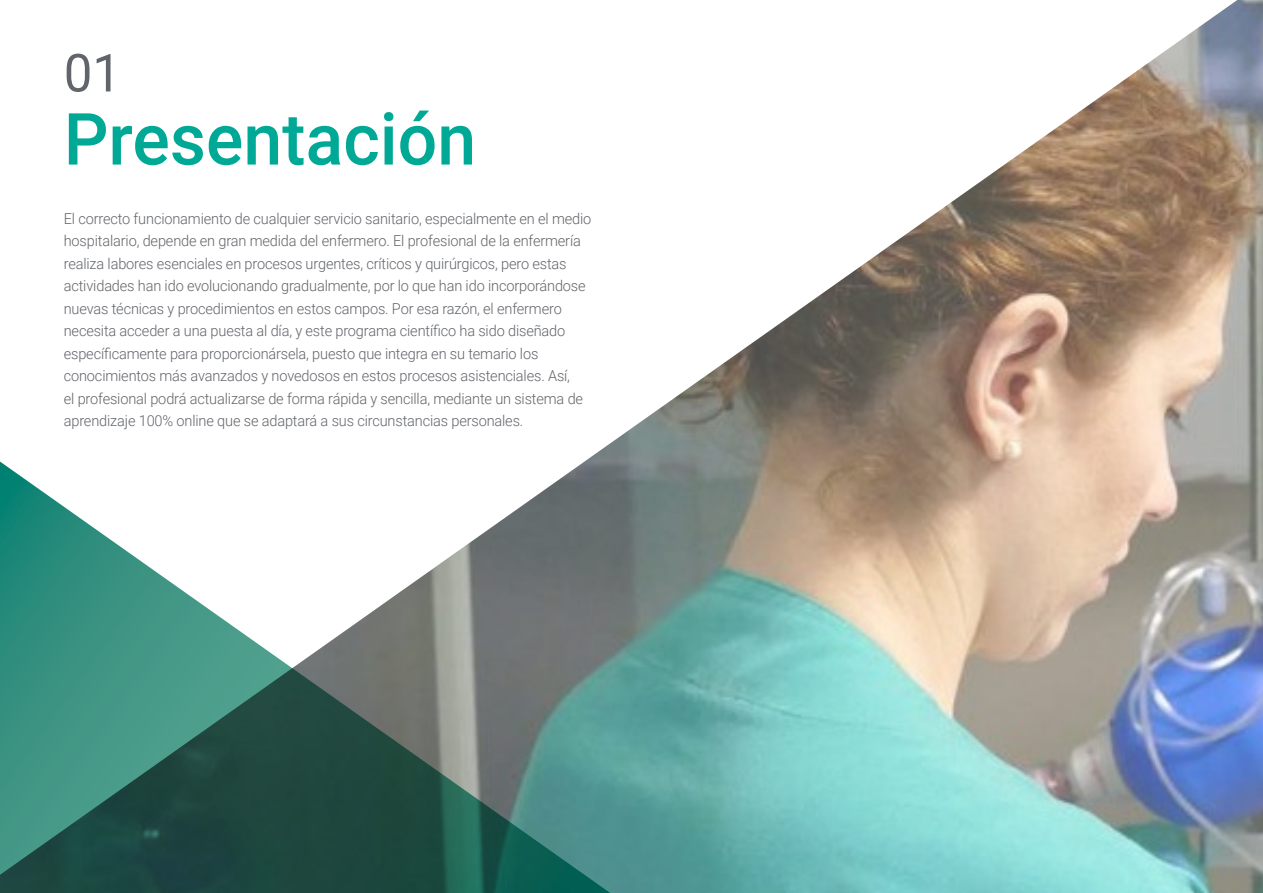
<style>
.page{position:relative;width:1263px;height:893px;background:#fff}
.page>*{position:absolute;margin:0;border:0;box-sizing:border-box;transform-origin:0 0}
.t1{font:500 72px "Roboto";color:#00a996}
.t2{font:52.5px "Roboto";color:#61646a}
.t3{font:300 15px/22.5px "Roboto";letter-spacing:-.01em;color:#61646a}
</style>
<div class="page">
<img style="left:606px;top:0;width:657px;height:893px">
<svg style="left:0;top:446px;width:640px;height:447px"></svg>
<h2 class="t2" style="left:64px;top:36px;width:59px">01</h2>
<h1 class="t1" style="left:64px;top:89px;width:414px">Presentación</h1>
<p class="t3" style="left:64px;top:207px;width:529px">El correcto funcionamiento de cualquier servicio sanitario, especialmente en el medio hospitalario, depende en gran medida del enfermero. El profesional de la enfermería realiza labores esenciales en procesos urgentes, críticos y quirúrgicos, pero estas actividades han ido evolucionando gradualmente, por lo que han ido incorporándose nuevas técnicas y procedimientos en estos campos. Por esa razón, el enfermero necesita acceder a una puesta al día, y este programa científico ha sido diseñado específicamente para proporcionársela, puesto que integra en su temario los conocimientos más avanzados y novedosos en estos procesos asistenciales. Así,<br>el profesional podrá actualizarse de forma rápida y sencilla, mediante un sistema de aprendizaje 100% online que se adaptará a sus circunstancias personales.</p>
</div>
